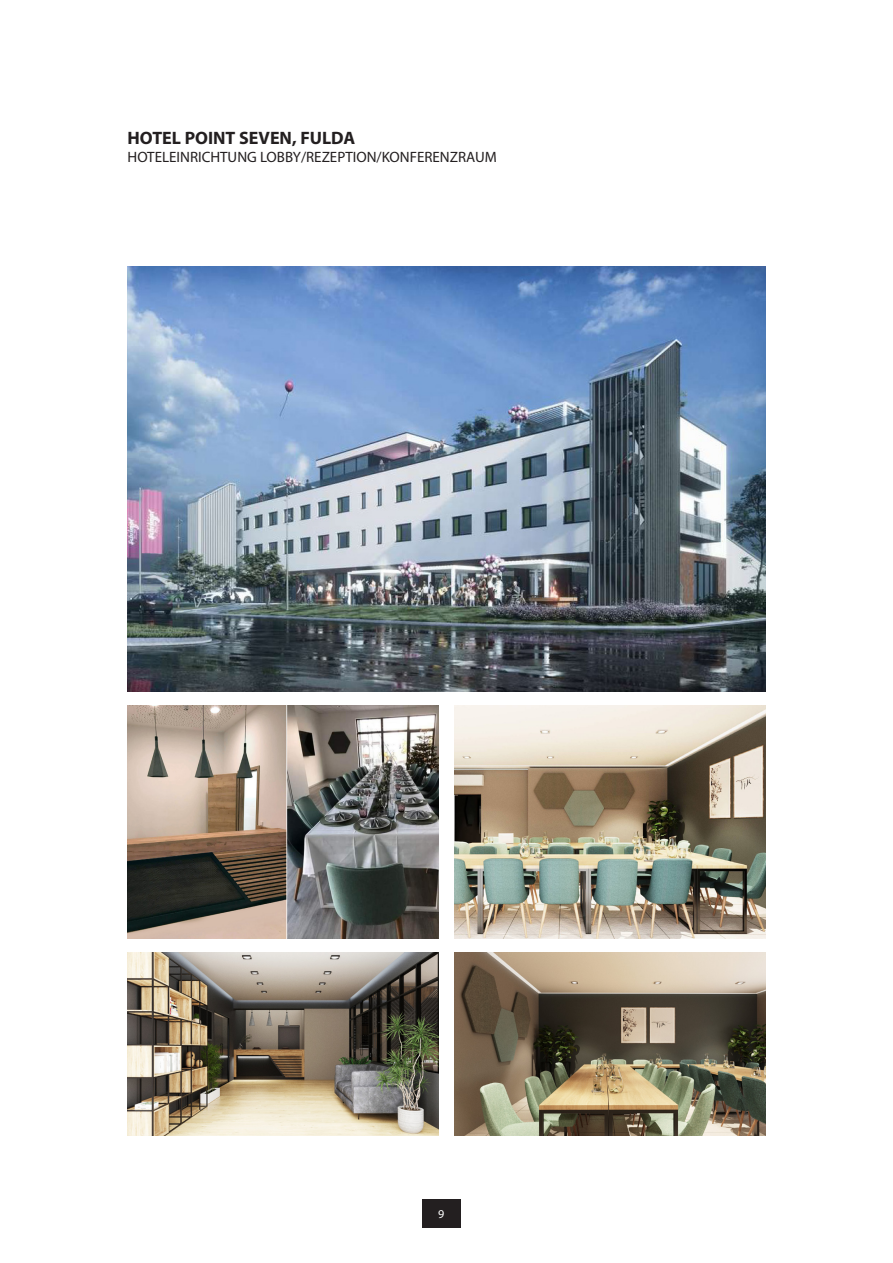
<style>
.page{position:relative;width:893px;height:1263px;background:#fff}
.page>*{position:absolute;margin:0;border:0;box-sizing:border-box;transform-origin:0 0}
.t1{font:700 18px "Myriad Pro";color:#231f20}
.t2{font:15px "Myriad Pro";color:#231f20}
.t3{font:12px "Myriad Pro";color:#fff}
</style>
<div class="page">
<div style="left:422px;top:1199px;width:38px;height:29px;background:#231f20"></div>
<img style="left:128px;top:266px;width:637px;height:425px">
<img style="left:128px;top:705px;width:310px;height:233px">
<img style="left:455px;top:705px;width:310px;height:233px">
<img style="left:455px;top:952px;width:310px;height:183px">
<img style="left:128px;top:952px;width:310px;height:183px">
<p class="t1" style="left:128px;top:126px;width:229px">HOTEL POINT SEVEN, FULDA</p>
<p class="t2" style="left:128px;top:148px;width:371px">HOTELEINRICHTUNG LOBBY/REZEPTION/KONFERENZRAUM</p>
<p class="t3" style="left:438px;top:1206px;width:8px">9</p>
</div>
